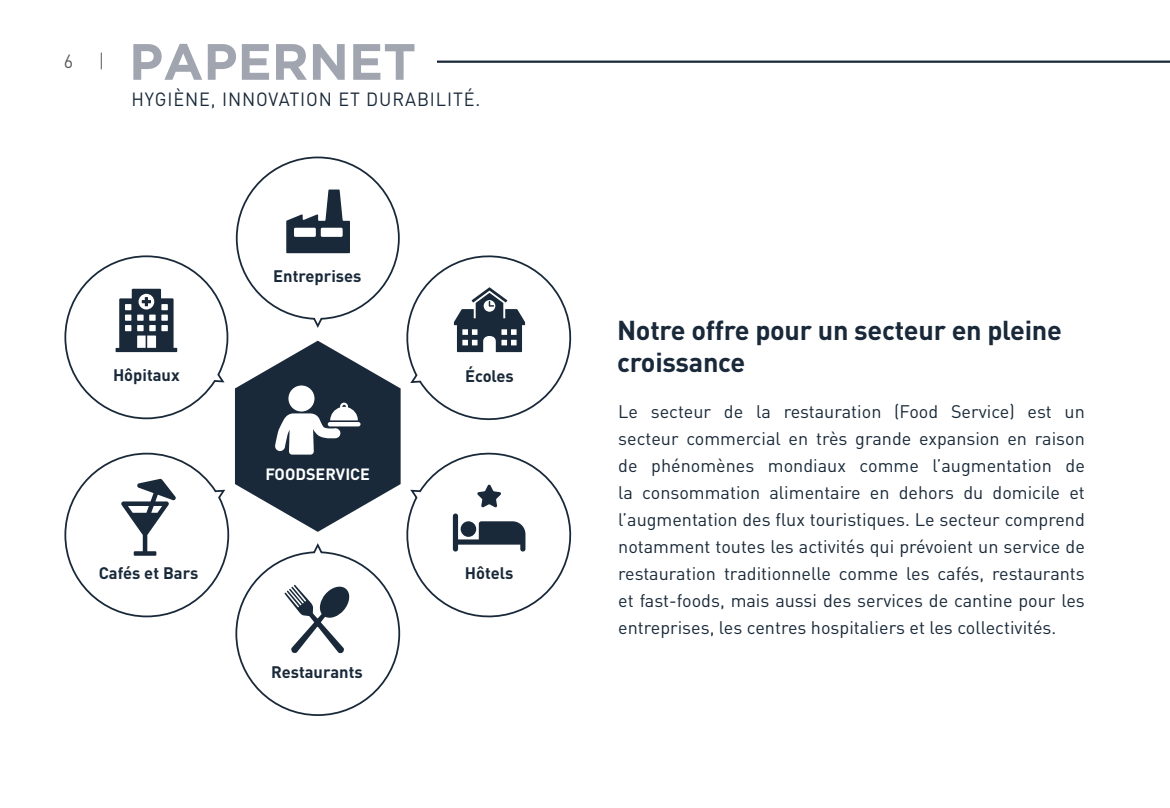
<style>
.page{position:relative;width:1170px;height:808px;background:#fff}
.page>*{position:absolute;margin:0;border:0;box-sizing:border-box;transform-origin:0 0}
.t1{font:700 51px "Gotham";color:#a1a5b0}
.t2{font:700 27px/32.4px "DIN Pro";letter-spacing:-.01em;color:#192939}
.t3{font:18.9px "DIN Pro";letter-spacing:.05em;color:#192939;scale:.95 1}
.t4{font:18.9px "DIN Pro";color:#57585a;scale:.95 1}
.t5{font:18px/27px "DIN Pro";color:#192939;text-align:justify}
.t6{font:700 16.5px "DIN Pro";color:#192939}
.t7{font:700 16.2px "DIN Pro";color:#fff}
</style>
<div class="page">
<svg style="left:101px;top:53px;width:1px;height:16px"></svg>
<hr style="left:134px;top:61px;width:1035px;height:2px;background:#192939">
<div style="left:127px;top:39px;width:309px;height:41px;background:#fff"></div>
<svg style="left:64px;top:245px;width:508px;height:471px"></svg>
<svg style="left:235px;top:341px;width:165px;height:191px"></svg>
<hr style="left:328px;top:422px;width:32px;height:4px;background:#fff;border-radius:2px">
<svg style="left:284px;top:584px;width:67px;height:69px"></svg>
<svg style="left:121px;top:479px;width:56px;height:77px"></svg>
<svg style="left:453px;top:514px;width:72px;height:38px"></svg>
<div style="left:460px;top:521px;width:16px;height:16px;background:#192939;border-radius:50%"></div>
<svg style="left:477px;top:484px;width:24px;height:24px"></svg>
<svg style="left:64px;top:255px;width:165px;height:165px"></svg>
<svg style="left:454px;top:287px;width:71px;height:65px"></svg>
<svg style="left:286px;top:190px;width:64px;height:63px"></svg>
<p class="t4" style="left:64px;top:49px;width:11px">6</p>
<h1 class="t1" style="left:129px;top:32px;width:288px">PAPERNET</h1>
<p class="t3" style="left:131px;top:88px;width:369px">HYGIÈNE, INNOVATION ET DURABILITÉ.</p>
<p class="t6" style="left:113px;top:364px;width:68px">Hôpitaux</p>
<p class="t6" style="left:99px;top:562px;width:101px">Cafés et Bars</p>
<p class="t6" style="left:273px;top:265px;width:90px">Entreprises</p>
<p class="t7" style="left:265px;top:464px;width:106px">FOODSERVICE</p>
<p class="t6" style="left:271px;top:661px;width:93px">Restaurants</p>
<p class="t6" style="left:465px;top:365px;width:50px">Écoles</p>
<p class="t6" style="left:465px;top:562px;width:50px">Hôtels</p>
<h2 class="t2" style="left:617px;top:313px;width:446px">Notre offre pour un secteur en pleine croissance</h2>
<p class="t5" style="left:618px;top:398px;width:468px">Le secteur de la restauration (Food Service) est un secteur commercial en très grande expansion en raison de phénomènes mondiaux comme l’augmentation de la consommation alimentaire en dehors du domicile et l’augmentation des flux touristiques. Le secteur comprend notamment toutes les activités qui prévoient un service de restauration traditionnelle comme les cafés, restaurants et fast-foods, mais aussi des services de cantine pour les entreprises, les centres hospitaliers et les collectivités.</p>
</div>
